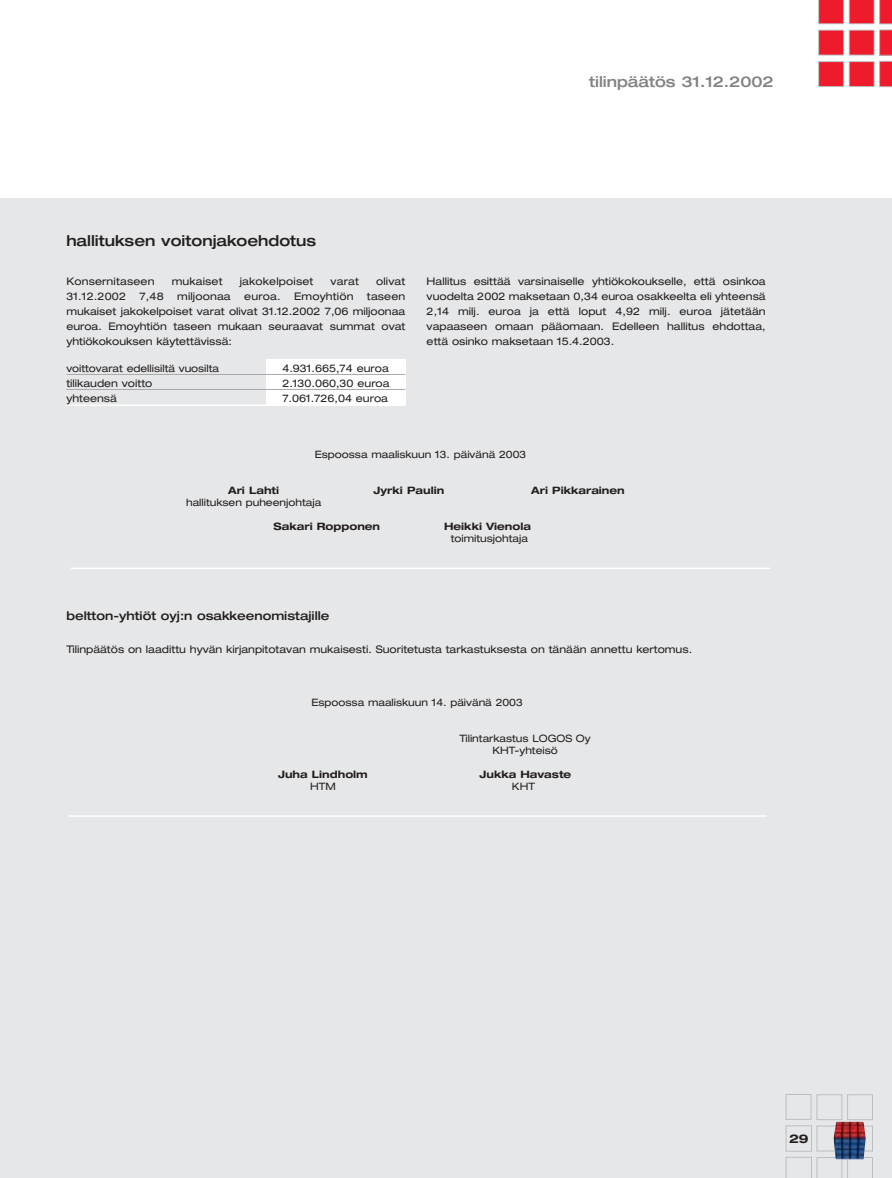
<style>
.page{position:relative;width:892px;height:1178px;background:#fff}
.page>*{position:absolute;margin:0;border:0;box-sizing:border-box;transform-origin:0 0}
.t1{font:500 expanded 15px "Helvetica Neue";color:#231f1f}
.t2{font:500 expanded 15px "Helvetica Neue";color:#808284}
.t3{font:500 expanded 12px "Helvetica Neue";color:#231f1f}
.t4{font:700 expanded 12px "Helvetica Neue";color:#231f1f}
.t5{font:expanded 10.5px/15px "Helvetica Neue";color:#231f1f;text-align:justify}
.t6{font:expanded 10.2px/12px "Helvetica Neue";color:#231f1f;text-align:center}
.t7{font:700 expanded 10.2px "Helvetica Neue";color:#231f1f}
</style>
<div class="page">
<div style="left:0;top:198px;width:892px;height:980px;background:#e6e7e8"></div>
<div style="left:266px;top:359px;width:140px;height:47px;background:#fff"></div>
<svg style="left:785px;top:1094px;width:88px;height:84px"></svg>
<img style="left:834px;top:1121px;width:32px;height:39px">
<hr style="left:66px;top:374px;width:339px;height:1px;background:#a7a9ac">
<hr style="left:66px;top:389px;width:339px;height:1px;background:#a7a9ac">
<hr style="left:66px;top:404px;width:339px;height:2px;background:#fff">
<hr style="left:71px;top:568px;width:699px;height:1px;background:#fff">
<hr style="left:68px;top:815px;width:698px;height:2px;background:#fff">
<svg style="left:818px;top:0;width:74px;height:87px"></svg>
<h1 class="t2" style="left:589px;top:76px;width:186px">tilinpäätös 31.12.2002</h1>
<h1 class="t1" style="left:66px;top:235px;width:251px">hallituksen voitonjakoehdotus</h1>
<p class="t5" style="left:66px;top:275px;width:90px">Konsernitaseen</p>
<p class="t5" style="left:172px;top:275px;width:52px">mukaiset</p>
<p class="t5" style="left:240px;top:275px;width:75px">jakokelpoiset</p>
<p class="t5" style="left:331px;top:275px;width:30px">varat</p>
<p class="t5" style="left:376px;top:275px;width:31px">olivat</p>
<p class="t5" style="left:66px;top:290px;width:61px">31.12.2002</p>
<p class="t5" style="left:140px;top:290px;width:26px">7,48</p>
<p class="t5" style="left:177px;top:290px;width:55px">miljoonaa</p>
<p class="t5" style="left:244px;top:290px;width:38px">euroa.</p>
<p class="t5" style="left:294px;top:290px;width:61px">Emoyhtiön</p>
<p class="t5" style="left:66px;top:290px;width:341px;text-indent:301px">taseen mukaiset jakokelpoiset varat olivat 31.12.2002 7,06 miljoonaa euroa. Emoyhtiön taseen mukaan seuraavat summat ovat yhtiökokouksen käytettävissä:</p>
<p class="t6" style="left:66px;top:363px;width:154px">voittovarat edellisiltä vuosilta</p>
<p class="t5" style="left:282px;top:362px;width:108px">4.931.665,74 euroa</p>
<p class="t5" style="left:66px;top:377px;width:88px">tilikauden voitto</p>
<p class="t5" style="left:282px;top:377px;width:109px">2.130.060,30 euroa</p>
<p class="t5" style="left:66px;top:392px;width:52px">yhteensä</p>
<p class="t5" style="left:282px;top:392px;width:107px">7.061.726,04 euroa</p>
<p class="t5" style="left:427px;top:275px;width:341px">Hallitus esittää varsinaiselle yhtiökokoukselle, että osinkoa vuodelta 2002 maksetaan 0,34 euroa osakkeelta eli yhteensä 2,14 milj. euroa ja että loput 4,92 milj. euroa jätetään vapaaseen omaan pääomaan. Edelleen hallitus ehdottaa, että osinko maksetaan 15.4.2003.</p>
<p class="t6" style="left:315px;top:450px;width:213px">Espoossa maaliskuun 13. päivänä 2003</p>
<p class="t7" style="left:228px;top:487px;width:53px">Ari Lahti</p>
<p class="t7" style="left:374px;top:487px;width:72px">Jyrki Paulin</p>
<p class="t7" style="left:531px;top:487px;width:95px">Ari Pikkarainen</p>
<p class="t6" style="left:186px;top:498px;width:137px">hallituksen puheenjohtaja</p>
<p class="t7" style="left:274px;top:523px;width:108px">Sakari Ropponen</p>
<p class="t7" style="left:444px;top:523px;width:88px">Heikki Vienola</p>
<p class="t6" style="left:451px;top:534px;width:79px">toimitusjohtaja</p>
<p class="t3" style="left:66px;top:611px;width:265px">beltton-yhtiöt oyj:n osakkeenomistajille</p>
<p class="t5" style="left:66px;top:642px;width:627px">Tilinpäätös on laadittu hyvän kirjanpitotavan mukaisesti. Suoritetusta tarkastuksesta on tänään annettu kertomus.</p>
<p class="t6" style="left:311px;top:697px;width:213px">Espoossa maaliskuun 14. päivänä 2003</p>
<p class="t6" style="left:460px;top:733px;width:133px">Tilintarkastus LOGOS Oy<br>KHT-yhteisö</p>
<p class="t7" style="left:278px;top:770px;width:91px">Juha Lindholm</p>
<p class="t7" style="left:479px;top:770px;width:93px">Jukka Havaste</p>
<p class="t6" style="left:310px;top:781px;width:27px">HTM</p>
<p class="t6" style="left:512px;top:781px;width:25px">KHT</p>
<p class="t4" style="left:789px;top:1134px;width:21px">29</p>
</div>
